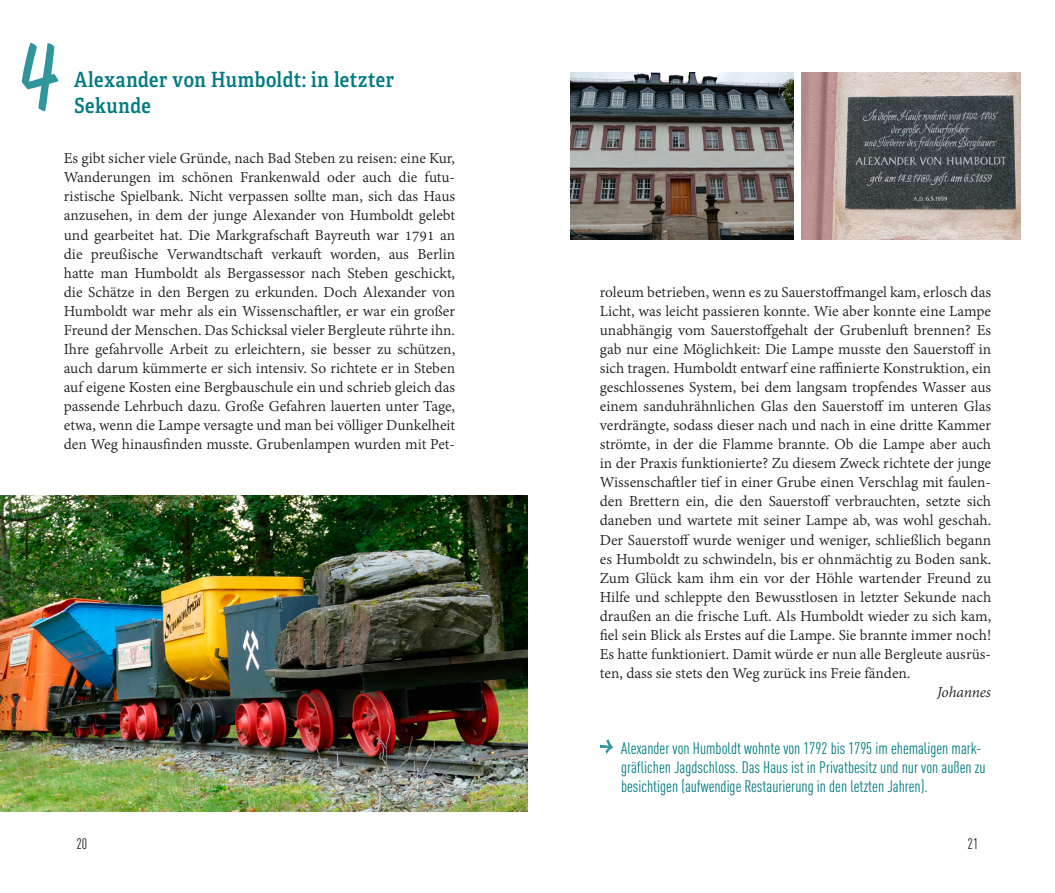
<style>
.page{position:relative;width:1055px;height:893px;background:#fff}
.page>*{position:absolute;margin:0;border:0;box-sizing:border-box;transform-origin:0 0}
.t1{font:93px "Reklame Script";color:#31969c}
.t2{font:600 21px/25.5px "Adelle Condensed";letter-spacing:.025em;color:#007b81}
.t3{font:16.5px/19px "Adobe Devanagari";color:#231f20;text-align:justify}
.t4{font:condensed 16.5px/19px "DINOT";color:#007b81}
.t5{font:italic 16.5px "Adobe Devanagari";letter-spacing:-.01em;color:#231f20}
.t6{font:condensed 15px "DINOT";color:#231f20}
</style>
<div class="page">
<svg style="left:600px;top:739px;width:13px;height:15px"></svg>
<img style="left:802px;top:72px;width:218px;height:167px">
<img style="left:0;top:496px;width:527px;height:315px">
<img style="left:570px;top:72px;width:223px;height:167px">
<h1 class="t1" style="left:22px;top:14px;width:36px">4</h1>
<p class="t2" style="left:74px;top:67px;width:321px">Alexander von Humboldt: in letzter<br>Sekunde</p>
<p class="t3" style="left:64px;top:150px;width:393px">Es gibt sicher viele Gründe, nach Bad Steben zu reisen: eine Kur, Wanderungen im schönen Frankenwald oder auch die futu&shy;ristische Spielbank. Nicht verpassen sollte man, sich das Haus anzusehen, in dem der junge Alexander von Humboldt gelebt und gearbeitet hat. Die Markgrafschaft Bayreuth war 1791 an die preußische Verwandtschaft verkauft worden, aus Berlin hatte man Humboldt als Bergassessor nach Steben geschickt, die Schätze in den Bergen zu erkunden. Doch Alexander von Humboldt war mehr als ein Wissenschaftler, er war ein großer Freund der Menschen. Das Schicksal vieler Bergleute rührte ihn.<br>Ihre gefahrvolle Arbeit zu erleichtern, sie besser zu schützen, auch darum kümmerte er sich intensiv. So richtete er in Steben auf eigene Kosten eine Bergbauschule ein und schrieb gleich das passende Lehrbuch dazu. Große Gefahren lauerten unter Tage, etwa, wenn die Lampe versagte und man bei völliger Dunkelheit den Weg hinausfinden musste. Grubenlampen wurden mit Pet-</p>
<p class="t3" style="left:600px;top:284px;width:393px">roleum betrieben, wenn es zu Sauerstoffmangel kam, erlosch das Licht, was leicht passieren konnte. Wie aber konnte eine Lampe unabhängig vom Sauerstoffgehalt der Grubenluft brennen? Es gab nur eine Möglichkeit: Die Lampe musste den Sauerstoff in sich tragen. Humboldt entwarf eine raffinierte Konstruktion, ein geschlossenes System, bei dem langsam tropfendes Wasser aus einem sanduhrähnlichen Glas den Sauerstoff im unteren Glas verdrängte, sodass dieser nach und nach in eine dritte Kammer strömte, in der die Flamme brannte. Ob die Lampe aber auch in der Praxis funktionierte? Zu diesem Zweck richtete der junge Wissenschaftler tief in einer Grube einen Verschlag mit faulen&shy;den Brettern ein, die den Sauerstoff verbrauchten, setzte sich daneben und wartete mit seiner Lampe ab, was wohl geschah.<br>Der Sauerstoff wurde weniger und weniger, schließlich begann es Humboldt zu schwindeln, bis er ohnmächtig zu Boden sank.<br>Zum Glück kam ihm ein vor der Höhle wartender Freund zu Hilfe und schleppte den Bewusstlosen in letzter Sekunde nach draußen an die frische Luft. Als Humboldt wieder zu sich kam, fiel sein Blick als Erstes auf die Lampe. Sie brannte immer noch!<br>Es hatte funktioniert. Damit würde er nun alle Bergleute ausrüs&shy;ten, dass sie stets den Weg zurück ins Freie fänden.</p>
<p class="t5" style="left:937px;top:683px;width:55px">Johannes</p>
<p class="t4" style="left:621px;top:738px;width:366px">Alexander von Humboldt wohnte von 1792 bis 1795 im ehemaligen mark&shy;gräflichen Jagdschloss. Das Haus ist in Privatbesitz und nur von außen zu besichtigen (aufwendige Restaurierung in den letzten Jahren).</p>
<p class="t6" style="left:77px;top:835px;width:12px">20</p>
<p class="t6" style="left:967px;top:835px;width:12px">21</p>
</div>
